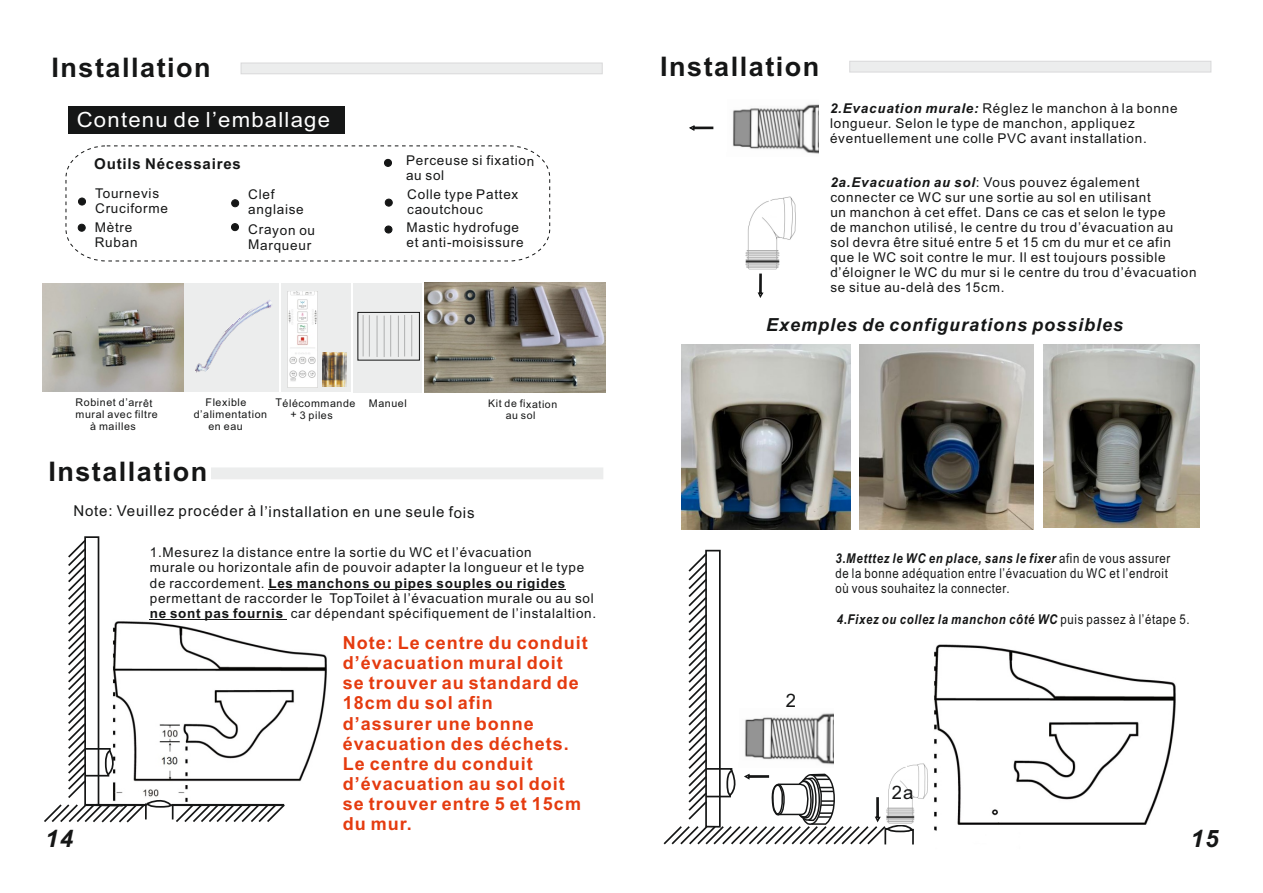
<style>
.page{position:relative;width:1263px;height:893px;background:#fff}
.page>*{position:absolute;margin:0;border:0;box-sizing:border-box;transform-origin:0 0}
.t1{font:700 27px "Arial";letter-spacing:.055em;color:#151616}
.t2{font:italic 700 24px "Arial";color:#151616}
.t3{font:21px "Arial";letter-spacing:.055em;color:#fff;scale:1.05 1}
.t4{font:18.6px "Arial";color:#151616}
.t5{font:700 18px/20.1px "Arial";letter-spacing:.055em;color:#e53b0f}
.t6{font:italic 700 18px "Arial";letter-spacing:.055em;color:#151616}
.t7{font:15px "Arial";letter-spacing:.05em;color:#151616}
.t8{font:700 15px "Arial";letter-spacing:.05em;color:#151616}
.t9{font:13.5px/15.1px "Arial";letter-spacing:.055em;color:#151616}
.t10{font:13.5px/15.1px "Arial";letter-spacing:.055em;color:#151616;scale:.85 1}
.t11{font:italic 700 13.5px "Arial";letter-spacing:.055em;color:#151616;scale:.85 1}
.t12{font:10.65px/11.9px "Arial";letter-spacing:.05em;color:#151616}
.t13{font:10.5px/11.7px "Arial";letter-spacing:.05em;color:#151616;text-align:center}
.s1{font-weight:700}
.s2{font-weight:700;font-style:italic}
.s3{font-style:normal}
.s4{font-weight:400;font-style:normal}
</style>
<div class="page">
<img style="left:287px;top:651px;width:40px;height:131px">
<svg style="left:66px;top:145px;width:484px;height:116px"></svg>
<div style="left:68px;top:107px;width:276px;height:27px;background:#151616"></div>
<div style="left:385px;top:199px;width:7px;height:7px;background:#151616;border:1px solid #151616;border-radius:50%"></div>
<div style="left:231px;top:200px;width:8px;height:7px;background:#151616;border:1px solid #151616;border-radius:50%"></div>
<div style="left:385px;top:226px;width:7px;height:7px;background:#151616;border:1px solid #151616;border-radius:50%"></div>
<div style="left:384px;top:159px;width:8px;height:8px;background:#151616;border:1px solid #151616;border-radius:50%"></div>
<div style="left:231px;top:223px;width:8px;height:8px;background:#151616;border:1px solid #151616;border-radius:50%"></div>
<div style="left:78px;top:224px;width:7px;height:7px;background:#151616;border:1px solid #151616;border-radius:50%"></div>
<div style="left:78px;top:198px;width:8px;height:7px;background:#151616;border:1px solid #151616;border-radius:50%"></div>
<svg style="left:291px;top:149px;width:24px;height:6px"></svg>
<div style="left:211px;top:468px;width:392px;height:11px;background:#eceded"></div>
<div style="left:353px;top:283px;width:69px;height:109px;background:#eceded"></div>
<div style="left:282px;top:283px;width:69px;height:109px;background:#eceded"></div>
<div style="left:357px;top:312px;width:63px;height:49px;border:1px solid #151616"></div>
<hr style="left:377px;top:316px;width:1px;height:41px;background:#afb0b0">
<hr style="left:369px;top:315px;width:1px;height:42px;background:#afb0b0">
<hr style="left:363px;top:315px;width:1px;height:41px;background:#afb0b0">
<hr style="left:384px;top:316px;width:1px;height:41px;background:#afb0b0">
<hr style="left:398px;top:316px;width:1px;height:41px;background:#afb0b0">
<hr style="left:411px;top:315px;width:1px;height:41px;background:#afb0b0">
<hr style="left:404px;top:315px;width:1px;height:41px;background:#afb0b0">
<hr style="left:390px;top:315px;width:1px;height:42px;background:#afb0b0">
<img style="left:322px;top:352px;width:25px;height:34px">
<div style="left:185px;top:283px;width:94px;height:108px;background:#eceded"></div>
<img style="left:195px;top:300px;width:77px;height:73px">
<img style="left:288px;top:291px;width:30px;height:97px">
<hr style="left:268px;top:589px;width:297px;height:1px;background:#151616">
<svg style="left:849px;top:61px;width:362px;height:11px;background:#e9eaea"></svg>
<svg style="left:44px;top:538px;width:243px;height:285px"></svg>
<svg style="left:663px;top:552px;width:251px;height:293px"></svg>
<svg style="left:689px;top:125px;width:25px;height:6px"></svg>
<svg style="left:757px;top:273px;width:7px;height:25px"></svg>
<img style="left:733px;top:104px;width:86px;height:50px">
<img style="left:738px;top:707px;width:96px;height:61px">
<img style="left:745px;top:196px;width:51px;height:74px">
<img style="left:885px;top:763px;width:43px;height:62px">
<img style="left:934px;top:644px;width:242px;height:187px">
<hr style="left:86px;top:804px;width:60px;height:2px;background:#151616">
<hr style="left:171px;top:804px;width:113px;height:2px;background:#151616">
<img style="left:424px;top:283px;width:182px;height:110px">
<img style="left:681px;top:344px;width:169px;height:185px">
<img style="left:860px;top:344px;width:173px;height:185px">
<img style="left:1043px;top:344px;width:156px;height:184px">
<img style="left:42px;top:283px;width:141px;height:108px">
<svg style="left:241px;top:63px;width:361px;height:11px;background:#e9eaea"></svg>
<h1 class="t1" style="left:52px;top:58px;width:161px">Installation</h1>
<h3 class="t3" style="left:77px;top:112px;width:243px">Contenu de l’emballage</h3>
<p class="t8" style="left:94px;top:158px;width:148px">Outils Nécessaires</p>
<p class="t9" style="left:406px;top:154px;width:130px">Perceuse si fixation au sol</p>
<p class="t9" style="left:95px;top:187px;width:74px">Tournevis<br>Cruciforme</p>
<p class="t9" style="left:95px;top:221px;width:44px">Mètre<br>Ruban</p>
<p class="t9" style="left:248px;top:223px;width:68px">Crayon ou<br>Marqueur</p>
<p class="t9" style="left:248px;top:188px;width:57px">Clef anglaise</p>
<p class="t9" style="left:407px;top:188px;width:113px">Colle type Pattex caoutchouc</p>
<p class="t9" style="left:406px;top:221px;width:119px">Mastic hydrofuge et anti-moisissure</p>
<p class="t12" style="left:76px;top:398px;width:78px">Robinet d’arrêt</p>
<p class="t12" style="left:76px;top:410px;width:84px">mural avec filtre</p>
<p class="t12" style="left:90px;top:421px;width:47px">à mailles</p>
<p class="t12" style="left:206px;top:397px;width:42px">Flexible</p>
<p class="t12" style="left:369px;top:399px;width:39px">Manuel</p>
<p class="t12" style="left:208px;top:409px;width:60px;text-indent:-15px">d’alimentation en eau</p>
<p class="t12" style="left:290px;top:398px;width:67px;text-indent:-15px">Télécommande + 3 piles</p>
<p class="t13" style="left:488px;top:399px;width:71px">Kit de fixation au sol</p>
<h1 class="t1" style="left:48px;top:462px;width:161px">Installation</h1>
<p class="t7" style="left:73px;top:506px;width:403px">Note: Veuillez procéder à l’installation en une seule fois</p>
<p class="t9" style="left:150px;top:546px;width:448px">1.Mesurez la distance entre la sortie du WC et l’évacuation<br>murale ou horizontale afin de pouvoir adapter la longueur et le type de raccordement. <span class="s1">Les manchons ou pipes souples ou rigides </span>permettant de raccorder le TopToilet à l’évacuation murale ou au sol <span class="s1">ne sont pas fournis</span> car dépendant spécifiquement de l’instalaltion.</p>
<h3 class="t5" style="left:343px;top:634px;width:247px">Note: Le centre du conduit d’évacuation mural doit se trouver au standard de<br>18cm du sol afin<br>d’assurer une bonne évacuation des déchets.<br>Le centre du conduit d’évacuation au sol doit se trouver entre 5 et 15cm du mur.</h3>
<h2 class="t2" style="left:45px;top:830px;width:30px">14</h2>
<h1 class="t1" style="left:660px;top:56px;width:161px">Installation</h1>
<p class="t9" style="left:830px;top:102px;width:349px"><span class="s2">2.Evacuation murale:</span> Réglez le manchon à la bonne longueur. Selon le type de manchon, appliquez éventuellement une colle PVC avant installation.</p>
<p class="t9" style="left:830px;top:175px;width:368px"><span class="s2">2a.Evacuation au sol</span>: Vous pouvez également connecter ce WC sur une sortie au sol en utilisant<br>un manchon à cet effet. Dans ce cas et selon le type<br>de manchon utilisé, le centre du trou d’évacuation au<br>sol devra être situé entre 5 et 15 cm du mur et ce afin que le WC soit contre le mur. Il est toujours possible d’éloigner le WC du mur si le centre du trou d’évacuation se situe au-delà des 15cm.</p>
<h3 class="t6" style="left:766px;top:317px;width:359px">Exemples de configurations possibles</h3>
<h3 class="t4" style="left:786px;top:693px;width:12px">2</h3>
<p class="t10" style="left:835px;top:552px;width:396px"><span class="s2">3</span><span class="s1">.</span><span class="s2">Metttez le WC en place, sans le fixer</span> afin de vous assurer de la bonne adéquation entre l’évacuation du WC et l’endroit où vous souhaitez la connecter.</p>
<p class="t11" style="left:837px;top:614px;width:417px">4<span class="s3">.</span>Fixez ou collez la manchon côté WC <span class="s4">puis passez à l’étape 5.</span></p>
<h3 class="t4" style="left:892px;top:786px;width:23px">2a</h3>
<h2 class="t2" style="left:1190px;top:829px;width:30px">15</h2>
</div>
